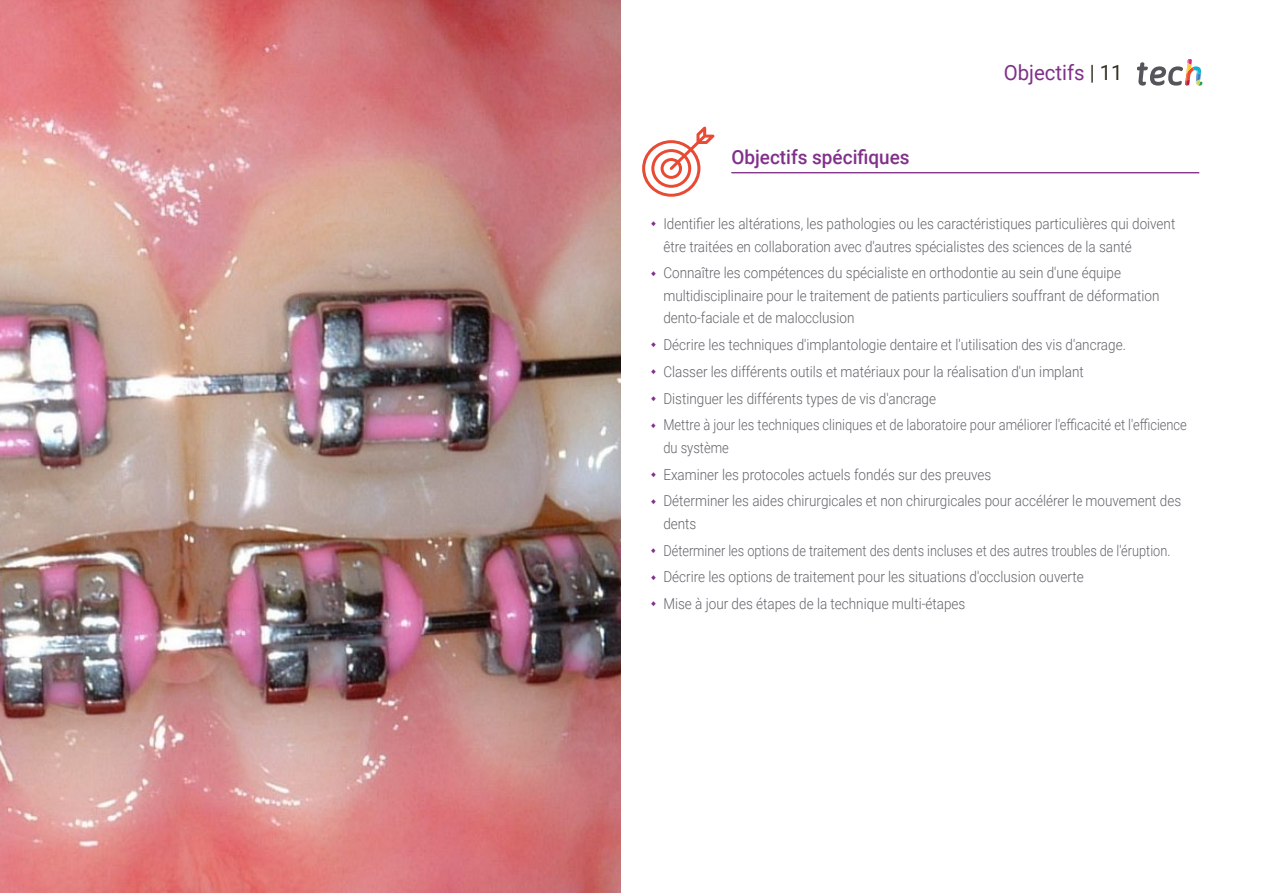
<style>
.page{position:relative;width:1263px;height:893px;background:#fff}
.page>*{position:absolute;margin:0;border:0;box-sizing:border-box;transform-origin:0 0}
.t1{font:21px "Roboto";color:#813089}
.t2{font:500 19.5px "Roboto";color:#813089}
.t3{font:300 15px/26.7px "Roboto";color:#61646a;scale:.9 1}
.t4{font:300 15px/26.7px "Roboto";color:#61646a;scale:.86 1}
.s1{color:#312e20}
</style>
<div class="page">
<svg style="left:642px;top:127px;width:72px;height:70px"></svg>
<hr style="left:731px;top:172px;width:468px;height:1px;background:#813089">
<img style="left:0;top:0;width:621px;height:893px">
<svg style="left:1137px;top:59px;width:65px;height:27px"></svg>
<h2 class="t2" style="left:731px;top:144px;width:180px">Objectifs spécifiques</h2>
<h1 class="t1" style="left:1004px;top:57px;width:120px">Objectifs <span class="s1">| 11</span></h1>
<p class="t3" style="left:663px;top:212px;width:570px;line-height:22.5px">Identifier les altérations, les pathologies ou les caractéristiques particulières qui doivent être traitées en collaboration avec d'autres spécialistes des sciences de la santé</p>
<p class="t3" style="left:663px;top:261px;width:553px;line-height:22.5px">Connaître les compétences du spécialiste en orthodontie au sein d'une équipe multidisciplinaire pour le traitement de patients particuliers souffrant de déformation dento-faciale et de malocclusion</p>
<p class="t3" style="left:663px;top:331px;width:583px">Décrire les techniques d'implantologie dentaire et l'utilisation des vis d'ancrage.<br>Classer les différents outils et matériaux pour la réalisation d'un implant<br>Distinguer les différents types de vis d'ancrage<br>Mettre à jour les techniques cliniques et de laboratoire pour améliorer l'efficacité et l'efficience</p>
<p class="t4" style="left:663px;top:434px;width:604px">du système<br>Examiner les protocoles actuels fondés sur des preuves<br>Déterminer les aides chirurgicales et non chirurgicales pour accélérer le mouvement des</p>
<p class="t3" style="left:663px;top:510px;width:565px">dents<br>Déterminer les options de traitement des dents incluses et des autres troubles de l'éruption.<br>Décrire les options de traitement pour les situations d'occlusion ouverte<br>Mise à jour des étapes de la technique multi-étapes</p>
</div>
